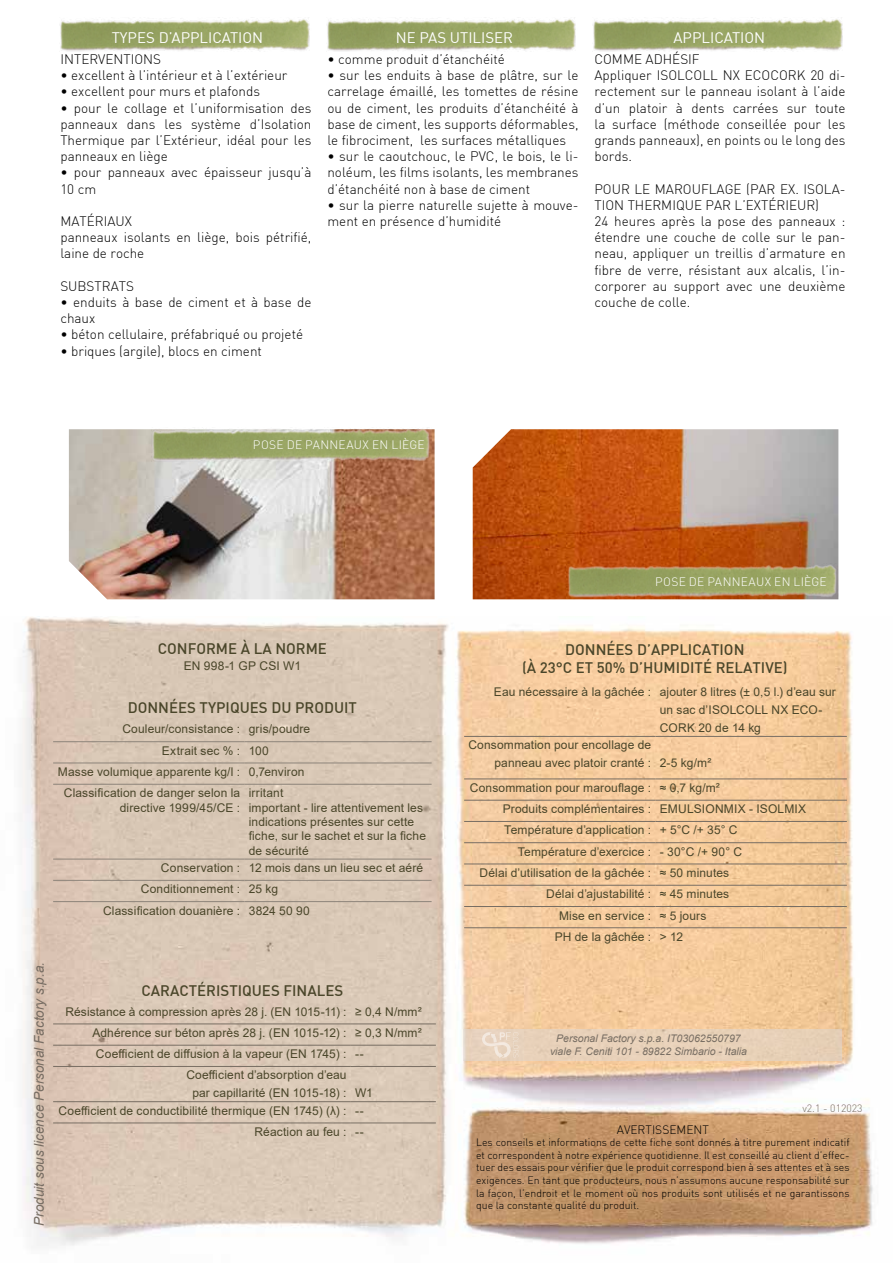
<style>
.page{position:relative;width:893px;height:1263px;background:#fff}
.page>*{position:absolute;margin:0;border:0;box-sizing:border-box;transform-origin:0 0}
.t1{font:500 15px/18px "DIN";color:#4a462a;text-align:center}
.t2{font:15px "DIN";color:#fff}
.t3{font:300 13.5px/16.2px "DIN";color:#000}
.t4{font:italic 13.5px "Arial";color:#786e64}
.t5{font:12px/14.4px "Arial";letter-spacing:.01em;color:#4a462a}
.t6{font:300 12px "DIN";letter-spacing:.02em;color:#fff}
.t7{font:300 12px "DIN";color:#000}
.t8{font:300 10.5px/12.6px "DIN";color:#000;text-align:justify}
.t9{font:italic 10.5px/12.6px "Arial";color:#786e63;text-align:center}
.t10{font:300 10.5px "DIN";color:#786e64}
</style>
<div class="page">
<img style="left:60px;top:19px;width:250px;height:32px">
<img style="left:327px;top:19px;width:249px;height:32px">
<img style="left:593px;top:19px;width:250px;height:32px">
<img style="left:21px;top:617px;width:852px;height:629px">
<img style="left:69px;top:429px;width:366px;height:170px">
<img style="left:151px;top:428px;width:281px;height:35px">
<img style="left:473px;top:429px;width:365px;height:170px">
<img style="left:567px;top:564px;width:272px;height:36px">
<div style="left:464px;top:1029px;width:378px;height:31px;background:#e8d1b9"></div>
<svg style="left:481px;top:1032px;width:37px;height:26px"></svg>
<hr style="left:53px;top:741px;width:191px;height:1px;background:#8d847a">
<hr style="left:244px;top:741px;width:188px;height:1px;background:#8d847a">
<hr style="left:53px;top:763px;width:191px;height:1px;background:#8d847a">
<hr style="left:244px;top:763px;width:188px;height:1px;background:#8d847a">
<hr style="left:53px;top:784px;width:191px;height:1px;background:#8d847a">
<hr style="left:244px;top:784px;width:188px;height:1px;background:#8d847a">
<hr style="left:53px;top:859px;width:191px;height:1px;background:#8d847a">
<hr style="left:244px;top:859px;width:188px;height:1px;background:#8d847a">
<hr style="left:53px;top:880px;width:191px;height:1px;background:#8d847a">
<hr style="left:244px;top:880px;width:188px;height:1px;background:#8d847a">
<hr style="left:53px;top:901px;width:191px;height:1px;background:#8d847a">
<hr style="left:244px;top:901px;width:188px;height:1px;background:#8d847a">
<hr style="left:464px;top:736px;width:191px;height:1px;background:#786e63">
<hr style="left:655px;top:736px;width:192px;height:1px;background:#786e63">
<hr style="left:464px;top:778px;width:191px;height:1px;background:#786e63">
<hr style="left:655px;top:778px;width:192px;height:1px;background:#786e63">
<hr style="left:464px;top:800px;width:191px;height:1px;background:#786e63">
<hr style="left:655px;top:800px;width:192px;height:1px;background:#786e63">
<hr style="left:464px;top:821px;width:191px;height:1px;background:#786e63">
<hr style="left:655px;top:821px;width:192px;height:1px;background:#786e63">
<hr style="left:464px;top:842px;width:191px;height:1px;background:#786e63">
<hr style="left:655px;top:842px;width:192px;height:1px;background:#786e63">
<hr style="left:464px;top:863px;width:191px;height:1px;background:#786e63">
<hr style="left:655px;top:863px;width:192px;height:1px;background:#786e63">
<hr style="left:464px;top:885px;width:191px;height:1px;background:#786e63">
<hr style="left:655px;top:885px;width:192px;height:1px;background:#786e63">
<hr style="left:464px;top:906px;width:191px;height:1px;background:#786e63">
<hr style="left:655px;top:906px;width:192px;height:1px;background:#786e63">
<hr style="left:464px;top:927px;width:191px;height:1px;background:#786e63">
<hr style="left:655px;top:927px;width:192px;height:1px;background:#786e63">
<hr style="left:53px;top:1023px;width:298px;height:1px;background:#786e63">
<hr style="left:351px;top:1023px;width:85px;height:1px;background:#786e63">
<hr style="left:53px;top:1045px;width:298px;height:1px;background:#786e63">
<hr style="left:351px;top:1045px;width:85px;height:1px;background:#786e63">
<hr style="left:53px;top:1066px;width:298px;height:1px;background:#786e63">
<hr style="left:351px;top:1066px;width:85px;height:1px;background:#786e63">
<hr style="left:53px;top:1101px;width:298px;height:1px;background:#786e63">
<hr style="left:351px;top:1101px;width:85px;height:1px;background:#786e63">
<hr style="left:53px;top:1122px;width:298px;height:1px;background:#786e63">
<hr style="left:351px;top:1122px;width:85px;height:1px;background:#786e63">
<p class="t2" style="left:112px;top:28px;width:153px">TYPES D’APPLICATION</p>
<p class="t2" style="left:396px;top:28px;width:119px">NE PAS UTILISER</p>
<p class="t2" style="left:673px;top:28px;width:93px">APPLICATION</p>
<p class="t3" style="left:60px;top:51px;width:102px">INTERVENTIONS</p>
<p class="t3" style="left:60px;top:67px;width:229px">• excellent à l’intérieur et à l’extérieur</p>
<p class="t3" style="left:60px;top:83px;width:201px">• excellent pour murs et plafonds</p>
<p class="t3" style="left:60px;top:99px;width:253px;text-align:justify">• pour le collage et l’uniformisation des panneaux dans les système d’Isolation Thermique par l’Extérieur, idéal pour les panneaux en liège</p>
<p class="t3" style="left:60px;top:164px;width:253px">• pour panneaux avec épaisseur jusqu’à<br>10 cm</p>
<p class="t3" style="left:60px;top:213px;width:253px">MATÉRIAUX<br>panneaux isolants en liège, bois pétrifié, laine de roche</p>
<p class="t3" style="left:60px;top:278px;width:75px">SUBSTRATS</p>
<p class="t3" style="left:60px;top:294px;width:253px">• enduits à base de ciment et à base de chaux</p>
<p class="t3" style="left:60px;top:326px;width:244px">• béton cellulaire, préfabriqué ou projeté</p>
<p class="t3" style="left:60px;top:342px;width:203px">• briques (argile), blocs en ciment</p>
<p class="t3" style="left:327px;top:51px;width:179px">• comme produit d’étanchéité</p>
<p class="t3" style="left:327px;top:67px;width:253px;text-align:justify">• sur les enduits à base de plâtre, sur le carrelage émaillé, les tomettes de résine ou de ciment, les produits d’étanchéité à base de ciment, les supports déformables, le fibrociment, les surfaces métalliques</p>
<p class="t3" style="left:327px;top:148px;width:253px;text-align:justify">• sur le caoutchouc, le PVC, le bois, le li&shy;noléum, les films isolants, les membranes d’étanchéité non à base de ciment</p>
<p class="t3" style="left:327px;top:197px;width:253px">• sur la pierre naturelle sujette à mouve&shy;ment en présence d’humidité</p>
<p class="t3" style="left:594px;top:51px;width:253px">COMME ADHÉSIF<br>Appliquer ISOLCOLL NX ECOCORK 20 di&shy;rectement sur le panneau isolant à l’aide d’un platoir à dents carrées sur toute la surface (méthode conseillée pour les grands panneaux), en points ou le long des bords.</p>
<p class="t3" style="left:594px;top:180px;width:253px">POUR LE MAROUFLAGE (PAR EX. ISOLA-TION THERMIQUE PAR L’EXTÉRIEUR)<br>24 heures après la pose des panneaux : étendre une couche de colle sur le pan&shy;neau, appliquer un treillis d’armature en fibre de verre, résistant aux alcalis, l’in&shy;corporer au support avec une deuxième couche de colle.</p>
<p class="t6" style="left:253px;top:437px;width:173px">POSE DE PANNEAUX EN LIÈGE</p>
<p class="t1" style="left:158px;top:639px;width:171px">CONFORME À LA NORME</p>
<p class="t5" style="left:184px;top:658px;width:119px">EN 998-1 GP CSI W1</p>
<p class="t1" style="left:128px;top:698px;width:231px">DONNÉES TYPIQUES DU PRODUIT</p>
<p class="t5" style="left:122px;top:722px;width:189px">Couleur/consistance : gris/poudre</p>
<p class="t5" style="left:162px;top:743px;width:108px">Extrait sec % : 100</p>
<p class="t5" style="left:58px;top:764px;width:248px">Masse volumique apparente kg/l : 0,7environ</p>
<p class="t5" style="left:64px;top:786px;width:178px">Classification de danger selon la</p>
<p class="t5" style="left:120px;top:800px;width:122px">directive 1999/45/CE :</p>
<p class="t5" style="left:249px;top:786px;width:179px">irritant<br>important - lire attentivement les indications présentes sur cette fiche, sur le sachet et sur la fiche de sécurité</p>
<p class="t5" style="left:161px;top:860px;width:264px">Conservation : 12 mois dans un lieu sec et aéré</p>
<p class="t5" style="left:141px;top:882px;width:139px">Conditionnement : 25 kg</p>
<p class="t5" style="left:103px;top:903px;width:208px">Classification douanière : 3824 50 90</p>
<p class="t4" style="left:30px;top:1225px;width:265px;rotate:-90deg">Produit sous licence Personal Factory s.p.a.</p>
<p class="t1" style="left:141px;top:981px;width:203px">CARACTÉRISTIQUES FINALES</p>
<p class="t5" style="left:66px;top:1004px;width:358px">Résistance à compression après 28 j. (EN 1015-11) : ≥ 0,4 N/mm²</p>
<p class="t5" style="left:92px;top:1025px;width:331px">Adhérence sur béton après 28 j. (EN 1015-12) : ≥ 0,3 N/mm²</p>
<p class="t5" style="left:96px;top:1047px;width:269px">Coefficient de diffusion à la vapeur (EN 1745) : --</p>
<p class="t5" style="left:186px;top:1068px;width:162px">Coefficient d’absorption d’eau</p>
<p class="t5" style="left:59px;top:1084px;width:316px;line-height:17.2px;text-indent:134px">par capillarité (EN 1015-18) : W1<br>Coefficient de conductibilité thermique (EN 1745) (λ) : --</p>
<p class="t5" style="left:255px;top:1124px;width:111px">Réaction au feu : --</p>
<p class="t6" style="left:655px;top:574px;width:173px">POSE DE PANNEAUX EN LIÈGE</p>
<p class="t1" style="left:522px;top:640px;width:267px">DONNÉES D’APPLICATION<br>(À 23°C ET 50% D’HUMIDITÉ RELATIVE)</p>
<p class="t5" style="left:494px;top:685px;width:344px">Eau nécessaire à la gâchée : ajouter 8 litres (± 0,5 l.) d’eau sur</p>
<p class="t5" style="left:660px;top:703px;width:164px">un sac d’ISOLCOLL NX ECO-</p>
<p class="t5" style="left:660px;top:721px;width:103px">CORK 20 de 14 kg</p>
<p class="t5" style="left:468px;top:738px;width:184px">Consommation pour encollage de</p>
<p class="t5" style="left:494px;top:756px;width:218px">panneau avec platoir cranté : 2-5 kg/m²</p>
<p class="t5" style="left:470px;top:780px;width:252px">Consommation pour marouflage : ≈ 0,7 kg/m²</p>
<p class="t5" style="left:503px;top:802px;width:305px">Produits complémentaires : EMULSIONMIX - ISOLMIX</p>
<p class="t5" style="left:504px;top:823px;width:235px">Température d’application : + 5°C /+ 35° C</p>
<p class="t5" style="left:518px;top:844px;width:226px">Température d’exercice : - 30°C /+ 90° C</p>
<p class="t5" style="left:480px;top:865px;width:251px">Délai d’utilisation de la gâchée : ≈ 50 minutes</p>
<p class="t5" style="left:546px;top:887px;width:184px">Délai d’ajustabilité : ≈ 45 minutes</p>
<p class="t5" style="left:559px;top:908px;width:149px">Mise en service : ≈ 5 jours</p>
<p class="t5" style="left:555px;top:929px;width:130px">PH de la gâchée : &gt; 12</p>
<p class="t9" style="left:550px;top:1032px;width:199px">Personal Factory s.p.a. IT03062550797 viale F. Ceniti 101 - 89822 Simbario - Italia</p>
<p class="t10" style="left:802px;top:1101px;width:62px">v2.1 - 012023</p>
<p class="t7" style="left:617px;top:1122px;width:94px">AVERTISSEMENT</p>
<p class="t8" style="left:476px;top:1136px;width:375px">Les conseils et informations de cette fiche sont donnés à titre purement indicatif et correspondent à notre expérience quotidienne. Il est conseillé au client d’effec&shy;tuer des essais pour vérifier que le produit correspond bien à ses attentes et à ses exigences. En tant que producteurs, nous n’assumons aucune responsabilité sur la façon, l’endroit et le moment où nos produits sont utilisés et ne garantissons que la constante qualité du produit.</p>
</div>
